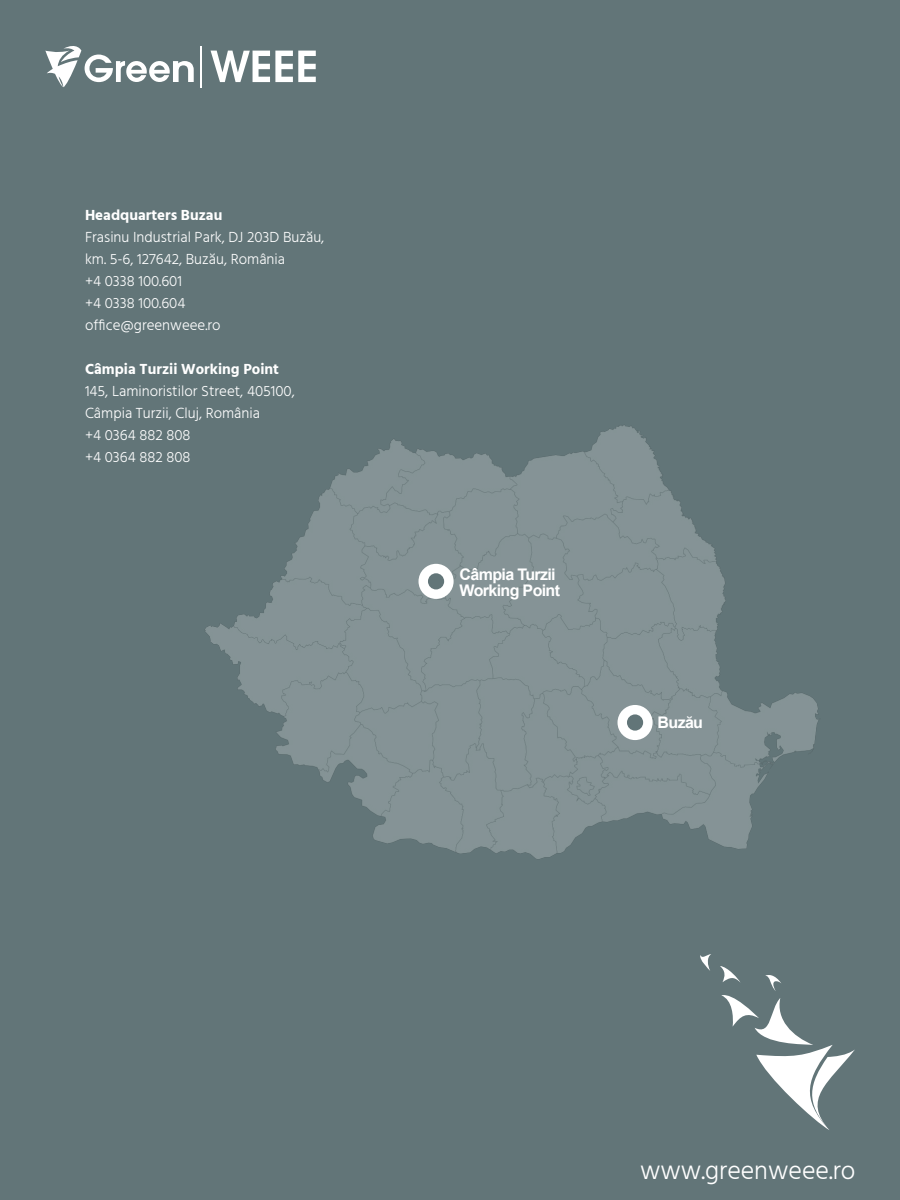
<style>
.page{position:relative;width:900px;height:1200px;background:#627578}
.page>*{position:absolute;margin:0;border:0;box-sizing:border-box;transform-origin:0 0}
.t1{font:300 26px "Hind Guntur";color:#fff}
.t2{font:700 16px/16px "Arial";letter-spacing:-.04em;color:#fff}
.t3{font:300 15px/22px "Hind Guntur";color:#fff}
.t4{font:700 15px "Hind Guntur";color:#fff}
</style>
<div class="page">
<svg style="left:45px;top:46px;width:149px;height:41px"></svg>
<hr style="left:200px;top:46px;width:2px;height:41px;background:#fff">
<svg style="left:211px;top:51px;width:105px;height:31px"></svg>
<svg style="left:700px;top:954px;width:11px;height:17px"></svg>
<svg style="left:720px;top:966px;width:135px;height:164px"></svg>
<img style="left:205px;top:425px;width:613px;height:434px">
<div style="left:618px;top:705px;width:35px;height:35px;background:#fff;border-radius:50%"></div>
<div style="left:419px;top:564px;width:35px;height:35px;background:#fff;border-radius:50%"></div>
<div style="left:627px;top:714px;width:16px;height:17px;background:#627578;border-radius:50%"></div>
<div style="left:428px;top:573px;width:16px;height:16px;background:#627578;border-radius:50%"></div>
<p class="t4" style="left:85px;top:206px;width:139px">Headquarters Buzau</p>
<p class="t3" style="left:85px;top:226px;width:241px">Frasinu Industrial Park, DJ 203D Buzău, km. 5-6, 127642, Buzău, România<br>+4 0338 100.601<br>+4 0338 100.604 office@greenweee.ro</p>
<p class="t4" style="left:85px;top:360px;width:196px">Câmpia Turzii Working Point</p>
<p class="t3" style="left:85px;top:380px;width:211px">145, Laminoristilor Street, 405100,<br>Câmpia Turzii, Cluj, România<br>+4 0364 882 808<br>+4 0364 882 808</p>
<p class="t2" style="left:460px;top:568px;width:102px">Câmpia Turzii<br>Working Point</p>
<p class="t2" style="left:658px;top:716px;width:47px">Buzău</p>
<h1 class="t1" style="left:640px;top:1155px;width:217px">www.greenweee.ro</h1>
</div>
